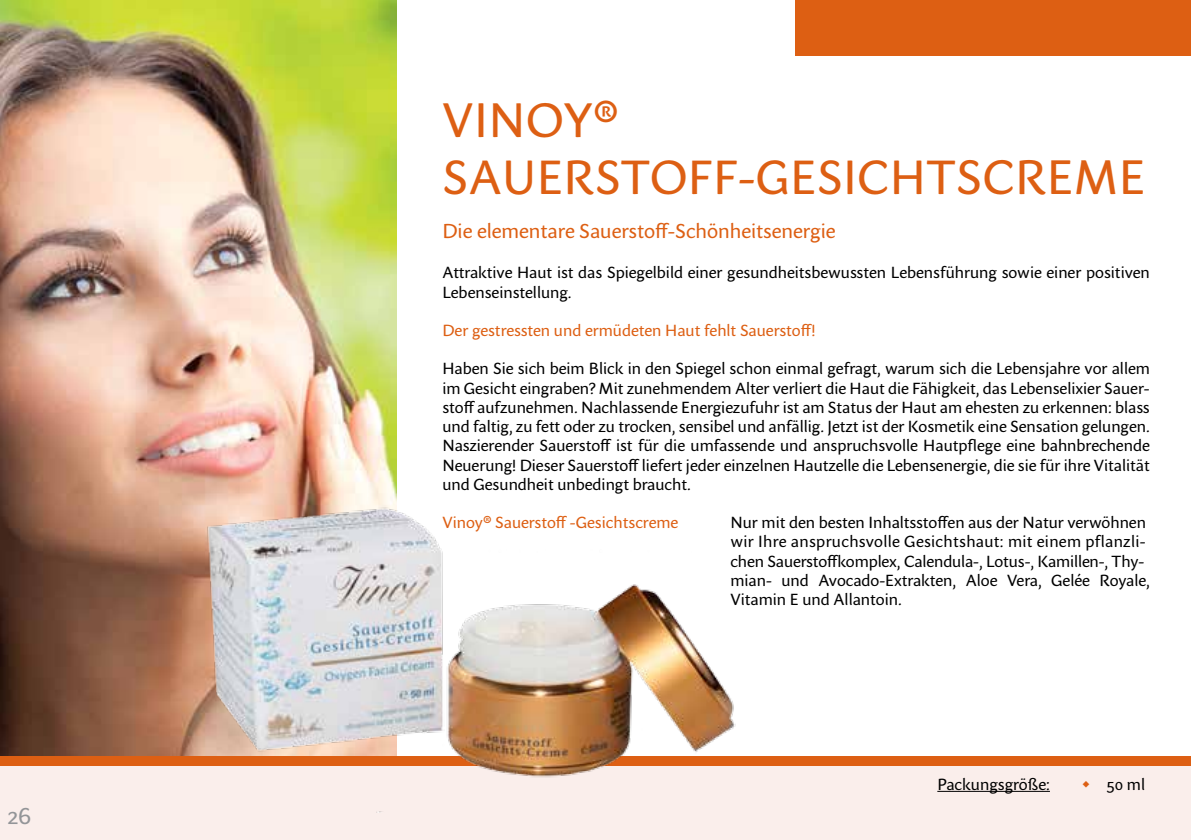
<style>
.page{position:relative;width:1191px;height:840px;background:#fff}
.page>*{position:absolute;margin:0;border:0;box-sizing:border-box;transform-origin:0 0}
.t1{font:48px "Sharik Sans";color:#dd5f13}
.t2{font:47.6px "Sharik Sans";color:#dd5f13}
.t3{font:24px "Sharik Sans";color:#939598}
.t4{font:20px "Sharik Sans";color:#dd5f13}
.t5{font:16px/19.2px "Sharik Sans";color:#000}
.t6{font:16px "Sharik Sans";color:#dd5f13}
</style>
<div class="page">
<div style="left:0;top:764px;width:1191px;height:75px;background:#faeeeb"></div>
<div style="left:795px;top:0;width:396px;height:56px;background:#dd5f13"></div>
<div style="left:0;top:755px;width:1191px;height:9px;background:#dd5f13"></div>
<img style="left:0;top:0;width:397px;height:755px">
<img style="left:200px;top:494px;width:540px;height:317px">
<hr style="left:937px;top:790px;width:113px;height:1px;background:#000">
<svg style="left:1082px;top:780px;width:7px;height:6px"></svg>
<h3 class="t3" style="left:8px;top:798px;width:25px">26</h3>
<h1 class="t1" style="left:442px;top:86px;width:61px">Vinoy</h1>
<h1 class="t1" style="left:593px;top:86px;width:27px">®</h1>
<h2 class="t2" style="left:442px;top:144px;width:57px">Sauerstoff</h2>
<h2 class="t2" style="left:738px;top:144px;width:80px">-Gesicht</h2>
<h1 class="t1" style="left:956px;top:144px;width:32px">screme</h1>
<p class="t4" style="left:442px;top:216px;width:394px">Die elementare Sauerstoff-Schönheitsenergie</p>
<p class="t5" style="left:442px;top:262px;width:709px">Attraktive Haut ist das Spiegelbild einer gesundheitsbewussten Lebensführung sowie einer positiven<br>Lebenseinstellung.</p>
<p class="t6" style="left:442px;top:319px;width:375px">Der gestressten und ermüdeten Haut fehlt Sauerstoff!</p>
<p class="t5" style="left:442px;top:358px;width:709px;text-align:justify">Haben Sie sich beim Blick in den Spiegel schon einmal gefragt, warum sich die Lebensjahre vor allem im Gesicht eingraben? Mit zunehmendem Alter verliert die Haut die Fähigkeit, das Lebenselixier Sauer&shy;stoff aufzunehmen. Nachlassende Energiezufuhr ist am Status der Haut am ehesten zu erkennen: blass und faltig, zu fett oder zu trocken, sensibel und anfällig. Jetzt ist der Kosmetik eine Sensation gelungen.<br>Naszierender Sauerstoff ist für die umfassende und anspruchsvolle Hautpflege eine bahnbrechende Neuerung! Dieser Sauerstoff liefert jeder einzelnen Hautzelle die Lebensenergie, die sie für ihre Vitalität und Gesundheit unbedingt braucht.</p>
<p class="t6" style="left:442px;top:511px;width:237px">Vinoy® Sauerstoff -Gesichtscreme</p>
<p class="t5" style="left:730px;top:512px;width:421px">Nur mit den besten Inhaltsstoffen aus der Natur verwöhnen wir Ihre anspruchsvolle Gesichtshaut: mit einem pflanzli&shy;chen Sauerstoffkomplex, Calendula-, Lotus-, Kamillen-, Thy&shy;mian- und Avocado-Extrakten, Aloe Vera, Gelée Royale, Vitamin E und Allantoin.</p>
<p class="t5" style="left:937px;top:773px;width:114px">Packungsgröße:</p>
<p class="t5" style="left:1106px;top:773px;width:40px">50 ml</p>
</div>
